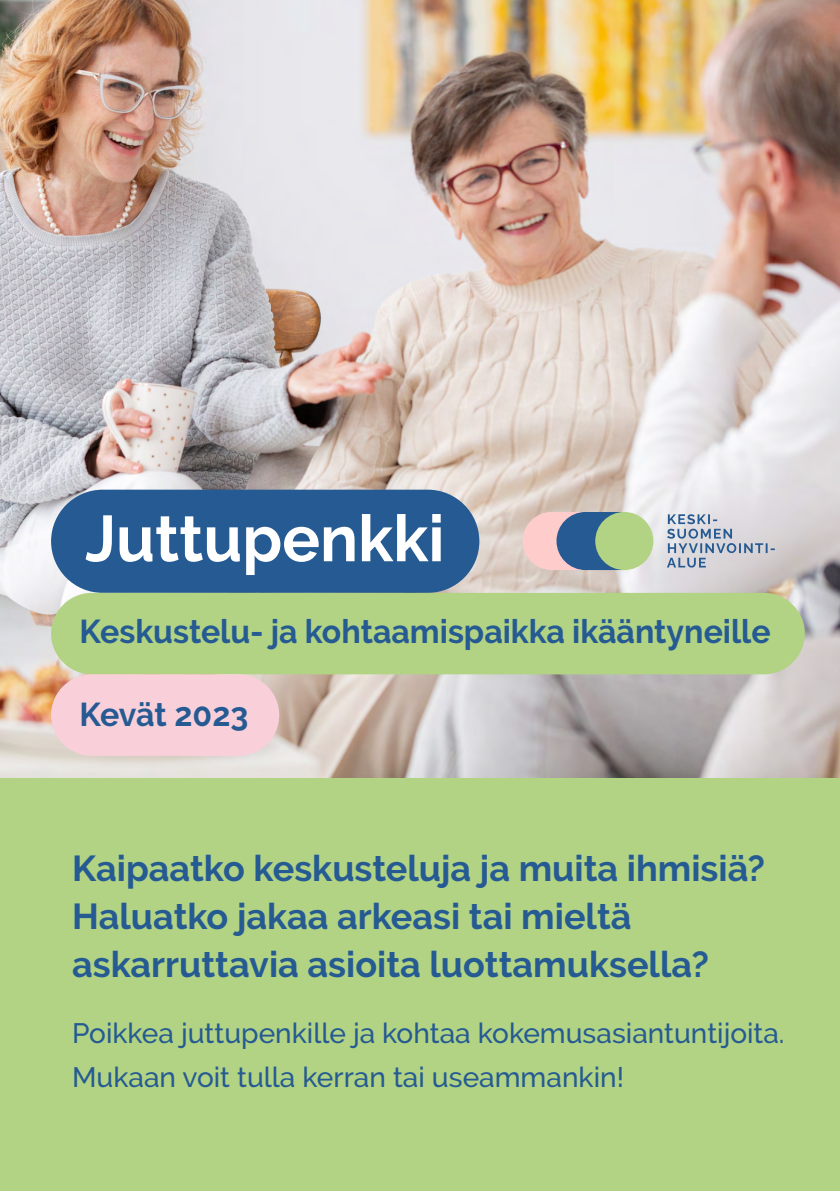
<style>
.page{position:relative;width:840px;height:1191px;background:#fff}
.page>*{position:absolute;margin:0;border:0;box-sizing:border-box;transform-origin:0 0}
.t1{font:700 64.6px "Raleway";color:#fff}
.nosto{font:700 36px/48px "Raleway";color:#255b92}
.t2{font:700 33px "Raleway";color:#255b92}
.nosto-2{font:500 28px/44px "Raleway";color:#255b92}
</style>
<div class="page">
<img style="left:0;top:0;width:839px;height:779px">
<svg style="left:666px;top:514px;width:108px;height:53px;background:#bcc2cf"></svg>
<svg style="left:522px;top:512px;width:97px;height:58px;background:#9194ae"></svg>
<div style="left:595px;top:512px;width:58px;height:58px;background:#b3d384;border-radius:50%"></div>
<div style="left:0;top:779px;width:839px;height:412px;background:#b3d384"></div>
<div style="left:51px;top:489px;width:428px;height:104px;background:#255b92;border-radius:52px"></div>
<div style="left:51px;top:593px;width:753px;height:81px;background:#b3d384;border-radius:41px"></div>
<div style="left:51px;top:674px;width:228px;height:82px;background:#f9d0da;border-radius:41px"></div>
<p class="t1" style="left:85px;top:501px;width:360px">Juttupenkki</p>
<p class="t2" style="left:79px;top:613px;width:692px">Keskustelu- ja kohtaamispaikka ikääntyneille</p>
<p class="t2" style="left:79px;top:695px;width:170px">Kevät 2023</p>
<p class="nosto" style="left:72px;top:844px;width:694px">Kaipaatko keskusteluja ja muita ihmisiä?<br>Haluatko jakaa arkeasi tai mieltä askarruttavia asioita luottamuksella?</p>
<p class="nosto-2" style="left:72px;top:1011px;width:713px">Poikkea juttupenkille ja kohtaa kokemusasiantuntijoita.<br>Mukaan voit tulla kerran tai useammankin!</p>
</div>
